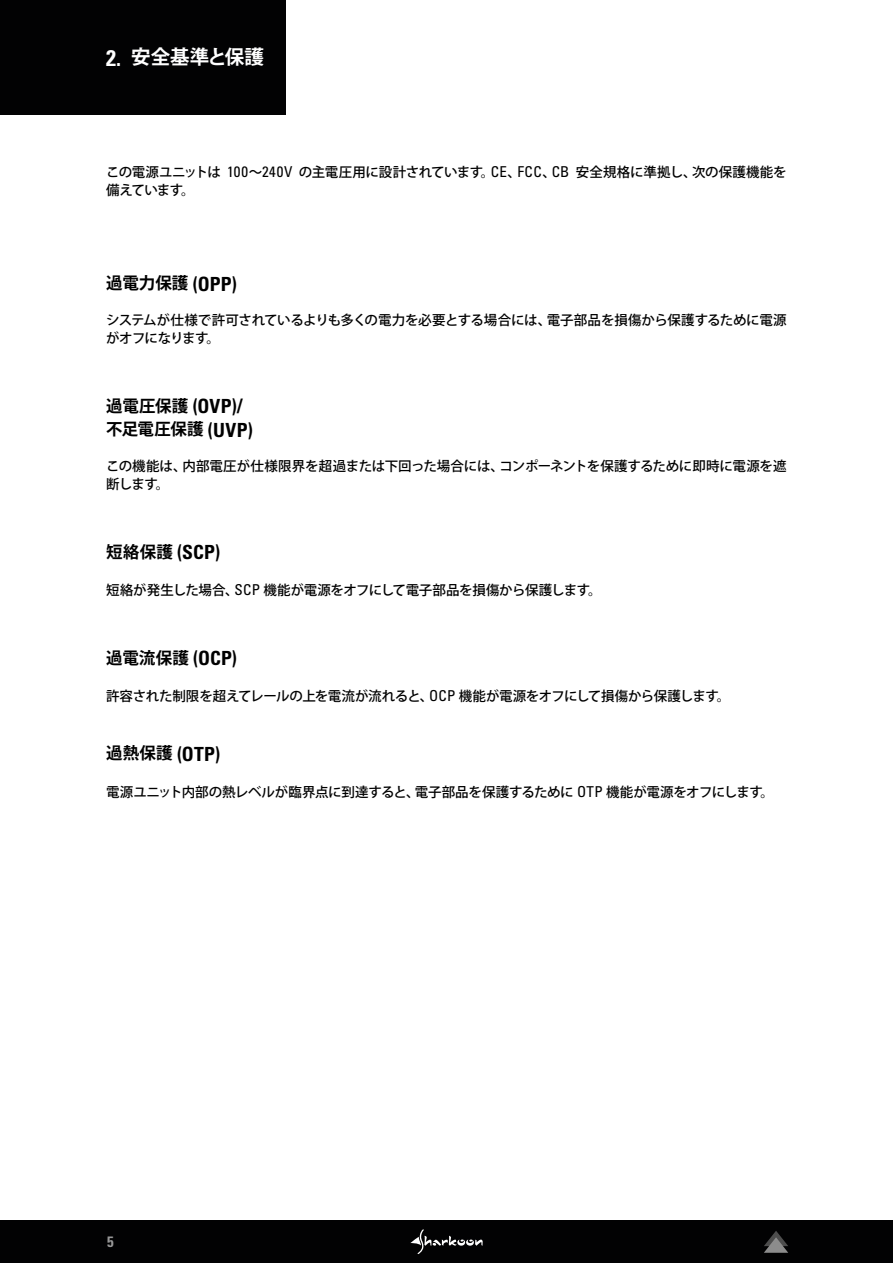
<style>
.page{position:relative;width:893px;height:1263px;background:#fff}
.page>*{position:absolute;margin:0;border:0;box-sizing:border-box;transform-origin:0 0}
.t1{font:19.5px "Univers LTCYR 67 Bold Cond";letter-spacing:.01em;color:#000}
.t2{font:700 19.5px "Koz Go Pr 6 N";color:#fff}
.t3{font:700 16.5px "Koz Go Pr 6 N";color:#000}
.t4{font:15px "Univers LTCYR 67 Bold Cond";color:#d9d9d9}
.t5{font:500 13.5px/18px "Koz Go Pr 6 N";letter-spacing:-.02em;color:#000}
.s1{font-family:"Univers LTCYR 67 Bold Cond";font-weight:400;font-size:22.5px}
.s2{font-family:"Univers LTCYR 57";font-weight:400;font-stretch:condensed;font-size:15px}
.s3{font-family:"Univers LTCYR 67 Bold Cond";font-weight:400;font-size:19.5px}
.s4{font-family:"Koz Go Pr 6 N";font-weight:700;font-size:16.5px}
</style>
<div class="page">
<div style="left:0;top:1220px;width:893px;height:43px;background:#020203"></div>
<svg style="left:410px;top:1229px;width:73px;height:25px"></svg>
<svg style="left:764px;top:1231px;width:24px;height:22px"></svg>
<div style="left:0;top:0;width:285px;height:115px;background:#020203"></div>
<h1 class="t2" style="left:106px;top:46px;width:159px"><span class="s1">2.</span> 安全基準と保護</h1>
<p class="t5" style="left:106px;top:164px;width:682px">この電源ユニットは <span class="s2">100</span>～<span class="s2">240V</span> の主電圧用に設計されています。<span class="s2">CE</span>、<span class="s2">FCC</span>、<span class="s2">CB</span> 安全規格に準拠し、次の保護機能を備えています。</p>
<p class="t3" style="left:106px;top:274px;width:132px">過電力保護 <span class="s3">(OPP)</span></p>
<p class="t5" style="left:106px;top:311px;width:682px">システムが仕様で許可されているよりも多くの電力を必要とする場合には、電子部品を損傷から保護するために電源がオフになります。</p>
<h1 class="t1" style="left:106px;top:394px;width:138px"><span class="s4">過電圧保護</span> (OVP)/</h1>
<p class="t3" style="left:106px;top:420px;width:148px">不足電圧保護 <span class="s3">(UVP)</span></p>
<p class="t5" style="left:106px;top:457px;width:682px">この機能は、内部電圧が仕様限界を超過または下回った場合には、コンポーネントを保護するために即時に電源を遮断します。</p>
<h1 class="t1" style="left:106px;top:540px;width:115px"><span class="s4">短絡保護</span> (SCP)</h1>
<p class="t5" style="left:106px;top:581px;width:497px">短絡が発生した場合、<span class="s2">SCP</span> 機能が電源をオフにして電子部品を損傷から保護します。</p>
<p class="t3" style="left:106px;top:648px;width:132px">過電流保護 <span class="s3">(OCP)</span></p>
<p class="t5" style="left:106px;top:687px;width:625px">許容された制限を超えてレールの上を電流が流れると、<span class="s2">OCP</span> 機能が電源をオフにして損傷から保護します。</p>
<h1 class="t1" style="left:106px;top:742px;width:116px"><span class="s4">過熱保護</span> (OTP)</h1>
<p class="t5" style="left:106px;top:783px;width:669px">電源ユニット内部の熱レベルが臨界点に到達すると、電子部品を保護するために <span class="s2">OTP</span> 機能が電源をオフにします。</p>
<p class="t4" style="left:107px;top:1232px;width:8px">5</p>
</div>
